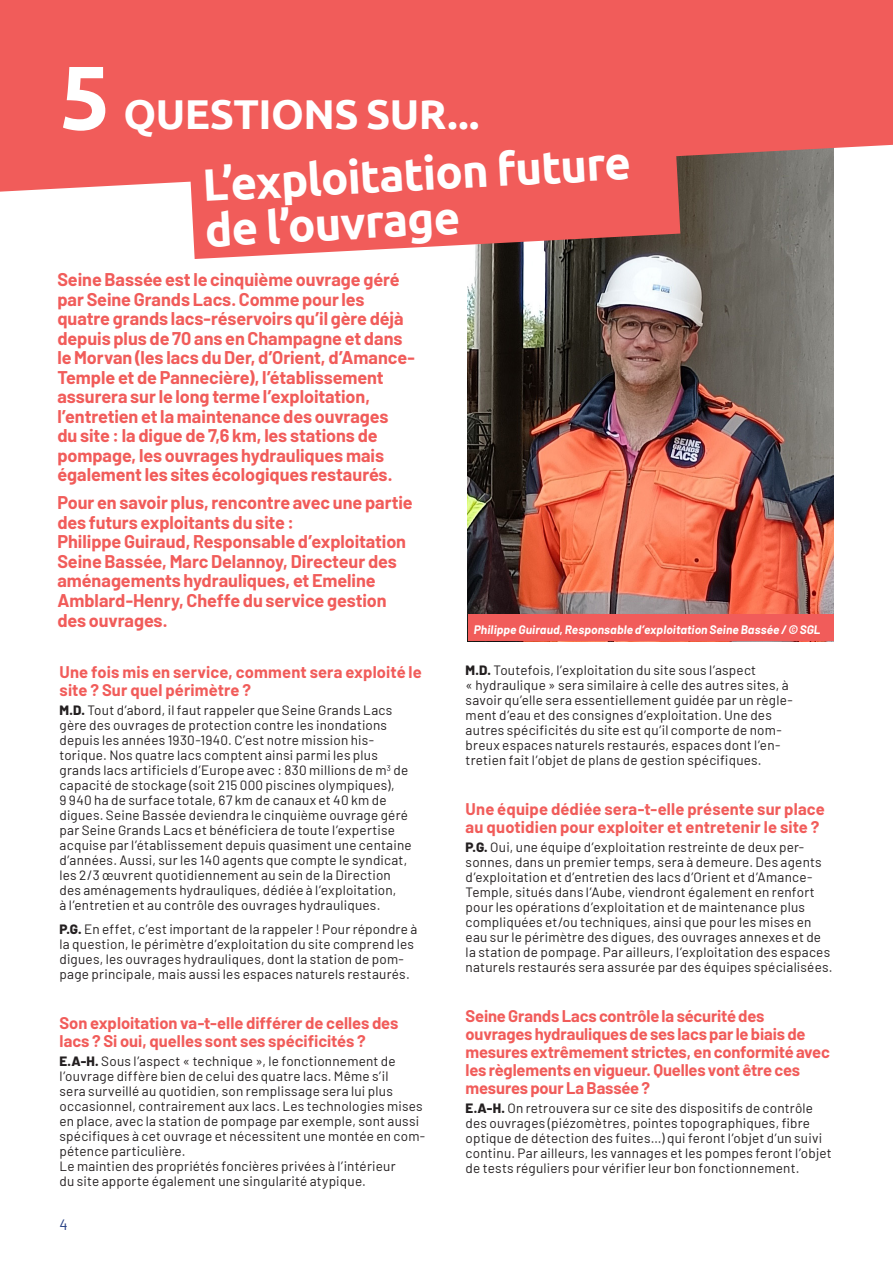
<style>
.page{position:relative;width:893px;height:1263px;background:#fff}
.page>*{position:absolute;margin:0;border:0;box-sizing:border-box;transform-origin:0 0}
.t1{font:700 45.3px/45.3px "Ubuntu";color:#fff}
.t2{font:700 41.7px "Ubuntu";letter-spacing:-.015em;color:#fff}
.t3{font:700 18px/19.5px "Barlow";letter-spacing:-.005em;color:#f15c5a}
.Questions{font:700 16.5px/18px "Barlow";letter-spacing:-.005em;color:#f15c5a}
.Questions-2{font:15px "Barlow";color:#264085}
.TexteCourant{font:13.5px/15px "Barlow";letter-spacing:.015em;color:#231f20}
.t4{font:italic 700 12px "Barlow";letter-spacing:.01em;color:#fff}
.s1{font-size:90px}
.s2{font-weight:800}
</style>
<div class="page">
<img style="left:468px;top:192px;width:365px;height:422px">
<svg style="left:0;top:0;width:893px;height:192px;background:#eb605e"></svg>
<svg style="left:189px;top:130px;width:491px;height:129px;background:#e7615f"></svg>
<div style="left:468px;top:614px;width:365px;height:27px;background:#f15c5a"></div>
<p class="t2" style="left:60px;top:89px;width:421px"><span class="s1">5</span> QUESTIONS SUR...</p>
<p class="t1" style="left:201px;top:162px;width:430px;rotate:-3deg">L’exploitation future de l’ouvrage</p>
<p class="t3" style="left:57px;top:269px;width:359px">Seine Bassée est le cinquième ouvrage géré par Seine Grands Lacs. Comme pour les quatre grands lacs-réservoirs qu’il gère déjà depuis plus de 70 ans en Champagne et dans le Morvan (les lacs du Der, d’Orient, d’Amance-Temple et de Pannecière), l’établissement assurera sur le long terme l’exploitation, l’entretien et la maintenance des ouvrages<br>du site : la digue de 7,6 km, les stations de pompage, les ouvrages hydrauliques mais également les sites écologiques restaurés.</p>
<p class="t3" style="left:57px;top:492px;width:357px">Pour en savoir plus, rencontre avec une partie des futurs exploitants du site :<br>Philippe Guiraud, Responsable d’exploitation Seine Bassée, Marc Delannoy, Directeur des aménagements hydrauliques, et Emeline Amblard-Henry, Cheffe du service gestion des ouvrages.</p>
<p class="Questions" style="left:60px;top:661px;width:364px">Une fois mis en service, comment sera exploité le site ? Sur quel périmètre ?</p>
<p class="TexteCourant" style="left:60px;top:702px;width:354px"><span class="s2">M.D.</span> Tout d’abord, il faut rappeler que Seine Grands Lacs gère des ouvrages de protection contre les inondations depuis les années 1930-1940. C’est notre mission his&shy;torique. Nos quatre lacs comptent ainsi parmi les plus grands lacs artificiels d’Europe avec : 830 millions de m<sup>3</sup> de capacité de stockage (soit 215 000 piscines olympiques),<br>9 940 ha de surface totale, 67 km de canaux et 40 km de digues. Seine Bassée deviendra le cinquième ouvrage géré par Seine Grands Lacs et bénéficiera de toute l’expertise acquise par l’établissement depuis quasiment une centaine d’années. Aussi, sur les 140 agents que compte le syndicat, les 2/3 œuvrent quotidiennement au sein de la Direction des aménagements hydrauliques, dédiée à l’exploitation,<br>à l’entretien et au contrôle des ouvrages hydrauliques.</p>
<p class="TexteCourant" style="left:60px;top:920px;width:359px"><span class="s2">P.G.</span> En effet, c’est important de la rappeler ! Pour répondre à la question, le périmètre d’exploitation du site comprend les digues, les ouvrages hydrauliques, dont la station de pom&shy;page principale, mais aussi les espaces naturels restaurés.</p>
<p class="Questions" style="left:60px;top:1012px;width:340px">Son exploitation va-t-elle différer de celles des lacs ? Si oui, quelles sont ses spécificités ?</p>
<p class="TexteCourant" style="left:60px;top:1052px;width:367px"><span class="s2">E.A-H.</span> Sous l’aspect « technique », le fonctionnement de l’ouvrage diffère bien de celui des quatre lacs. Même s’il<br>sera surveillé au quotidien, son remplissage sera lui plus occasionnel, contrairement aux lacs. Les technologies mises en place, avec la station de pompage par exemple, sont aussi spécifiques à cet ouvrage et nécessitent une montée en com&shy;pétence particulière.<br>Le maintien des propriétés foncières privées à l’intérieur<br>du site apporte également une singularité atypique.</p>
<p class="t4" style="left:474px;top:620px;width:348px">Philippe Guiraud, Responsable d’exploitation Seine Bassée / © SGL</p>
<p class="TexteCourant" style="left:466px;top:661px;width:329px"><span class="s2">M.D.</span> Toutefois, l’exploitation du site sous l’aspect<br>« hydraulique » sera similaire à celle des autres sites, à savoir qu’elle sera essentiellement guidée par un règle&shy;ment d’eau et des consignes d’exploitation. Une des autres spécificités du site est qu’il comporte de nom&shy;breux espaces naturels restaurés, espaces dont l’en&shy;tretien fait l’objet de plans de gestion spécifiques.</p>
<p class="Questions" style="left:466px;top:798px;width:361px">Une équipe dédiée sera-t-elle présente sur place au quotidien pour exploiter et entretenir le site ?</p>
<p class="TexteCourant" style="left:466px;top:839px;width:368px"><span class="s2">P.G.</span> Oui, une équipe d’exploitation restreinte de deux per&shy;sonnes, dans un premier temps, sera à demeure. Des agents d’exploitation et d’entretien des lacs d’Orient et d’Amance-Temple, situés dans l’Aube, viendront également en renfort pour les opérations d’exploitation et de maintenance plus compliquées et/ou techniques, ainsi que pour les mises en eau sur le périmètre des digues, des ouvrages annexes et de la station de pompage. Par ailleurs, l’exploitation des espaces naturels restaurés sera assurée par des équipes spécialisées.</p>
<p class="Questions" style="left:466px;top:1006px;width:366px">Seine Grands Lacs contrôle la sécurité des ouvrages hydrauliques de ses lacs par le biais de mesures extrêmement strictes, en conformité avec les règlements en vigueur. Quelles vont être ces mesures pour La Bassée ?</p>
<p class="TexteCourant" style="left:466px;top:1100px;width:368px"><span class="s2">E.A-H.</span> On retrouvera sur ce site des dispositifs de contrôle des ouvrages (piézomètres, pointes topographiques, fibre optique de détection des fuites…) qui feront l’objet d’un suivi continu. Par ailleurs, les vannages et les pompes feront l’objet de tests réguliers pour vérifier leur bon fonctionnement.</p>
<p class="Questions-2" style="left:60px;top:1214px;width:10px">4</p>
</div>
